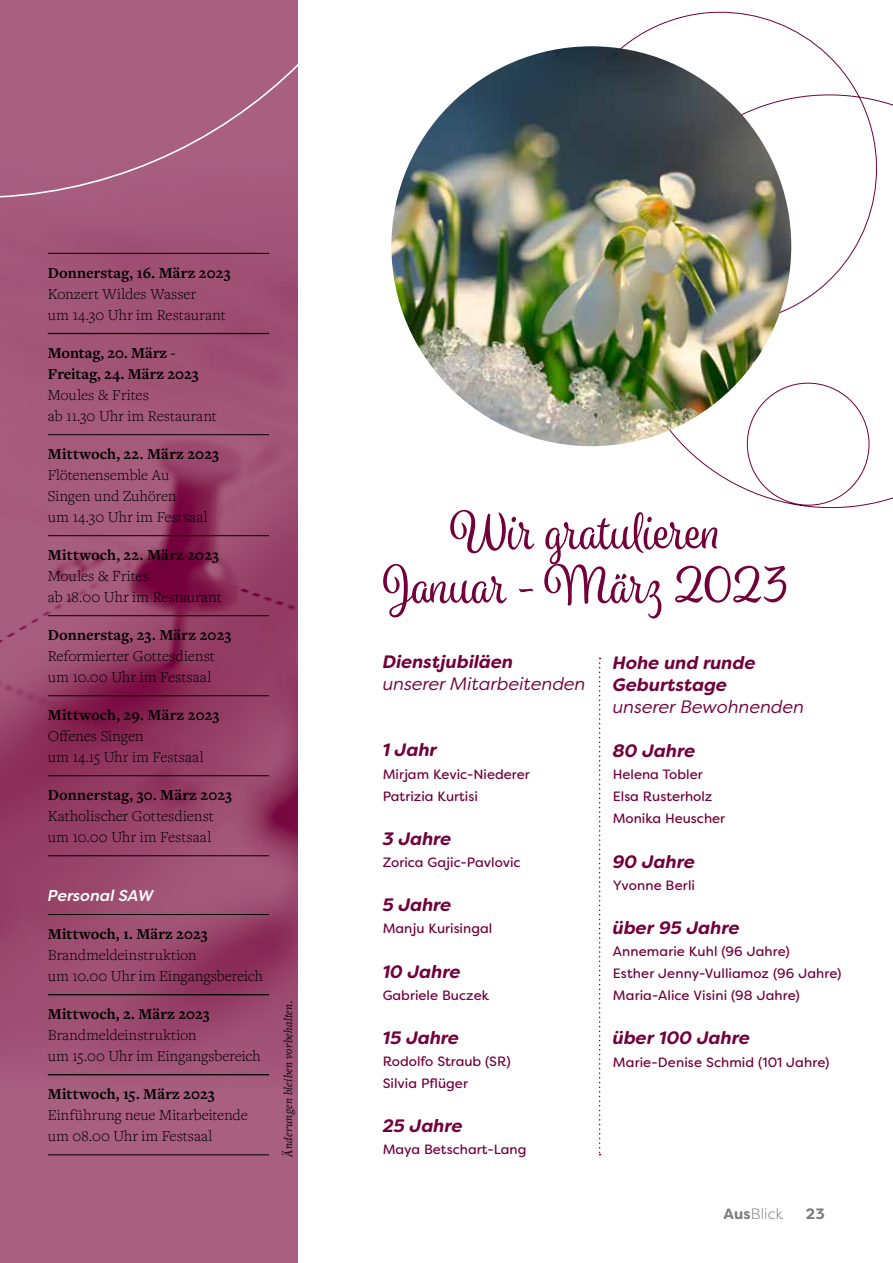
<style>
.page{position:relative;width:893px;height:1263px;background:#fff}
.page>*{position:absolute;margin:0;border:0;box-sizing:border-box;transform-origin:0 0}
.t1{font:51px/54px "Spumante";color:#72003a;text-align:center}
.t2{font:italic 700 18px/22px "Filson Soft";letter-spacing:.005em;color:#72003a}
.t3{font:italic 18px "Filson Soft";color:#72003a}
.t4{font:300 15.75px/21px "Freight Text Pro";letter-spacing:.005em;color:#000}
.t5{font:700 15.75px/21px "Freight Text Pro";letter-spacing:.005em;color:#000}
.t6{font:italic 500 15.75px "Filson Soft";letter-spacing:.005em;color:#fff}
.t7{font:300 15px "Filson Soft";letter-spacing:.005em;color:#7b7b7a}
.t8{font:700 15px "Filson Soft";color:#7b7b7a}
.t9{font:13.5px/22px "Filson Soft";color:#72003a}
.t10{font:italic 12px "Freight Text Pro";letter-spacing:.02em;color:#000}
.s1{font-weight:700}
</style>
<div class="page">
<svg style="left:0;top:0;width:298px;height:1263px;background:#9d4d71"></svg>
<svg style="left:599px;top:658px;width:2px;height:497px"></svg>
<svg style="left:546px;top:11px;width:347px;height:498px"></svg>
<svg style="left:0;top:64px;width:399px;height:134px"></svg>
<img style="left:391px;top:46px;width:400px;height:400px;border-radius:200px">
<hr style="left:48px;top:253px;width:221px;height:1px;background:#000">
<hr style="left:48px;top:333px;width:221px;height:1px;background:#000">
<hr style="left:48px;top:434px;width:221px;height:1px;background:#000">
<hr style="left:48px;top:535px;width:221px;height:1px;background:#000">
<hr style="left:48px;top:615px;width:221px;height:1px;background:#000">
<hr style="left:48px;top:695px;width:221px;height:1px;background:#000">
<hr style="left:48px;top:775px;width:221px;height:1px;background:#000">
<hr style="left:48px;top:855px;width:221px;height:1px;background:#000">
<hr style="left:48px;top:914px;width:221px;height:1px;background:#000">
<hr style="left:48px;top:994px;width:221px;height:1px;background:#000">
<hr style="left:48px;top:1074px;width:221px;height:1px;background:#000">
<hr style="left:48px;top:1154px;width:221px;height:1px;background:#000">
<p class="t5" style="left:48px;top:262px;width:184px">Donnerstag, 16. März 2023</p>
<p class="t4" style="left:48px;top:283px;width:179px">Konzert Wildes Wasser<br>um 14.30 Uhr im Restaurant</p>
<p class="t5" style="left:48px;top:342px;width:152px">Montag, 20. März -<br>Freitag, 24. März 2023</p>
<p class="t4" style="left:48px;top:384px;width:171px">Moules &amp; Frites<br>ab 11.30 Uhr im Restaurant</p>
<p class="t5" style="left:48px;top:443px;width:173px">Mittwoch, 22. März 2023</p>
<p class="t4" style="left:48px;top:464px;width:162px">Flötenensemble Au<br>Singen und Zuhören<br>um 14.30 Uhr im Festsaal</p>
<p class="t5" style="left:48px;top:544px;width:173px">Mittwoch, 22. März 2023</p>
<p class="t4" style="left:48px;top:565px;width:175px">Moules &amp; Frites<br>ab 18.00 Uhr im Restaurant</p>
<p class="t5" style="left:48px;top:624px;width:185px">Donnerstag, 23. März 2023</p>
<p class="t4" style="left:48px;top:645px;width:169px">Reformierter Gottesdienst um 10.00 Uhr im Festsaal</p>
<p class="t5" style="left:48px;top:704px;width:173px">Mittwoch, 29. März 2023</p>
<p class="t4" style="left:48px;top:725px;width:157px">Offenes Singen<br>um 14.15 Uhr im Festsaal</p>
<p class="t5" style="left:48px;top:784px;width:186px">Donnerstag, 30. März 2023</p>
<p class="t4" style="left:48px;top:805px;width:168px">Katholischer Gottesdienst um 10.00 Uhr im Festsaal</p>
<p class="t6" style="left:48px;top:885px;width:108px">Personal SAW</p>
<p class="t5" style="left:48px;top:923px;width:161px">Mittwoch, 1. März 2023</p>
<p class="t4" style="left:48px;top:944px;width:217px">Brandmeldeinstruktion<br>um 10.00 Uhr im Eingangsbereich</p>
<p class="t5" style="left:48px;top:1003px;width:163px">Mittwoch, 2. März 2023</p>
<p class="t4" style="left:48px;top:1024px;width:214px">Brandmeldeinstruktion<br>um 15.00 Uhr im Eingangsbereich</p>
<p class="t5" style="left:48px;top:1083px;width:168px">Mittwoch, 15. März 2023</p>
<p class="t4" style="left:48px;top:1104px;width:201px">Einführung neue Mitarbeitende um 08.00 Uhr im Festsaal</p>
<p class="t10" style="left:280px;top:1156px;width:157px;rotate:-90deg">Änderungen bleiben vorbehalten.</p>
<h1 class="t1" style="left:383px;top:504px;width:406px">Wir gratulieren<br>Januar - März 2023</h1>
<p class="t2" style="left:383px;top:651px;width:132px">Dienstjubiläen</p>
<p class="t3" style="left:383px;top:672px;width:205px">unserer Mitarbeitenden</p>
<p class="t2" style="left:613px;top:651px;width:144px">Hohe und runde<br>Geburtstage</p>
<p class="t3" style="left:613px;top:695px;width:193px">unserer Bewohnenden</p>
<p class="t2" style="left:613px;top:740px;width:84px">80 Jahre</p>
<p class="t9" style="left:613px;top:763px;width:114px">Helena Tobler<br>Elsa Rusterholz<br>Monika Heuscher</p>
<p class="t2" style="left:613px;top:850px;width:84px">90 Jahre</p>
<p class="t9" style="left:613px;top:874px;width:84px">Yvonne Berli</p>
<p class="t2" style="left:613px;top:916px;width:129px">über 95 Jahre</p>
<p class="t9" style="left:613px;top:940px;width:230px">Annemarie Kuhl (96 Jahre)<br>Esther Jenny-Vulliamoz (96 Jahre)<br>Maria-Alice Visini (98 Jahre)</p>
<p class="t2" style="left:613px;top:1027px;width:139px">über 100 Jahre</p>
<p class="t9" style="left:613px;top:1051px;width:218px">Marie-Denise Schmid (101 Jahre)</p>
<p class="t2" style="left:383px;top:739px;width:56px">1 Jahr</p>
<p class="t9" style="left:383px;top:763px;width:149px">Mirjam Kevic-Niederer<br>Patrizia Kurtisi</p>
<p class="t2" style="left:383px;top:828px;width:70px">3 Jahre</p>
<p class="t9" style="left:383px;top:851px;width:140px">Zorica Gajic-Pavlovic</p>
<p class="t2" style="left:383px;top:894px;width:70px">5 Jahre</p>
<p class="t9" style="left:383px;top:917px;width:111px">Manju Kurisingal</p>
<p class="t2" style="left:383px;top:960px;width:80px">10 Jahre</p>
<p class="t9" style="left:383px;top:984px;width:108px">Gabriele Buczek</p>
<p class="t2" style="left:383px;top:1027px;width:78px">15 Jahre</p>
<p class="t9" style="left:383px;top:1050px;width:129px">Rodolfo Straub (SR)<br>Silvia Pflüger</p>
<p class="t2" style="left:383px;top:1115px;width:82px">25 Jahre</p>
<p class="t9" style="left:383px;top:1139px;width:145px">Maya Betschart-Lang</p>
<p class="t7" style="left:723px;top:1204px;width:62px"><span class="s1">Aus</span>Blick</p>
<p class="t8" style="left:806px;top:1204px;width:20px">23</p>
</div>
